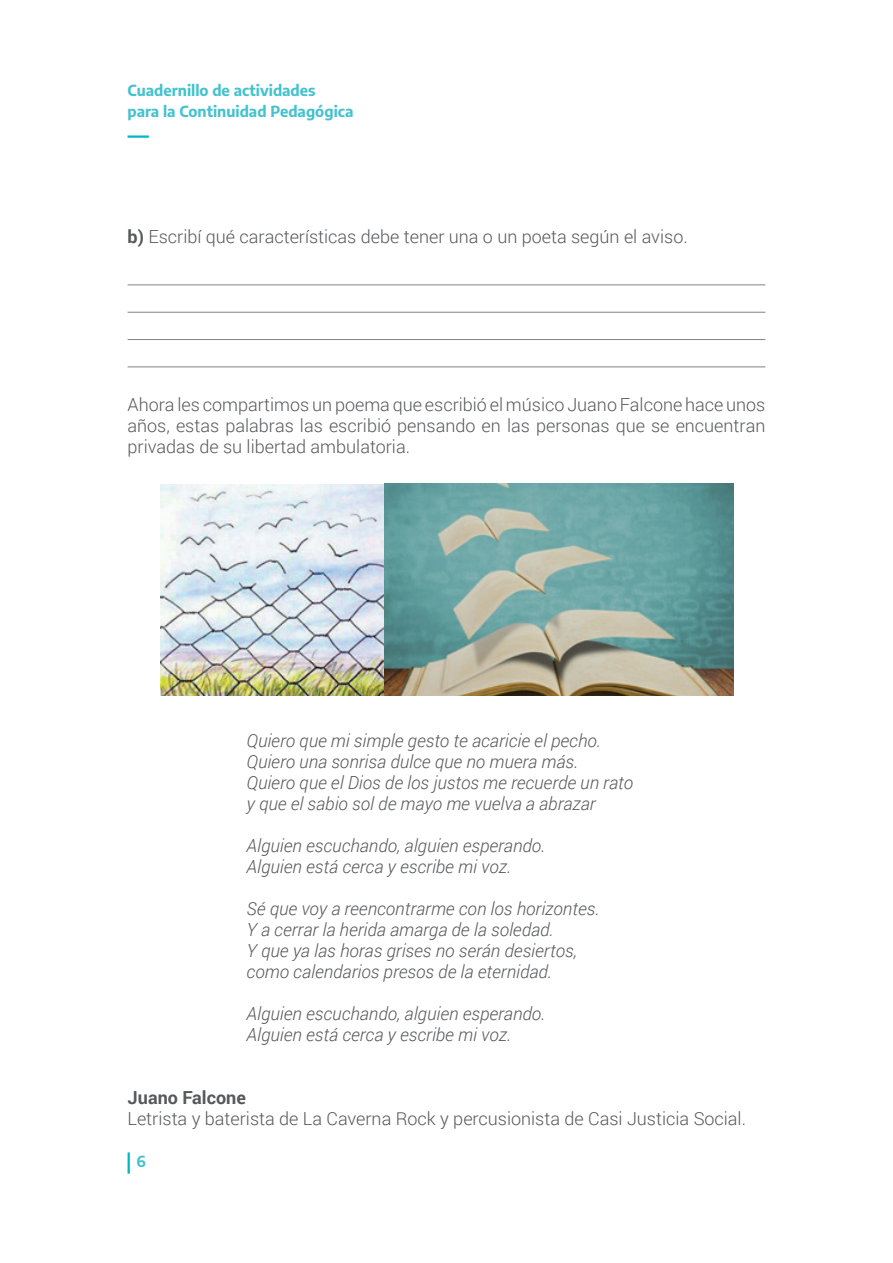
<style>
.page{position:relative;width:893px;height:1263px;background:#fff}
.page>*{position:absolute;margin:0;border:0;box-sizing:border-box;transform-origin:0 0}
.t1{font:italic 300 18px/21px "Roboto";color:#57585a}
.t2{font:300 18px/21px "Roboto";color:#57585a;text-align:justify}
.t3{font:700 18px "Roboto";color:#57585a}
.t4{font:700 15px/21px "Encode Sans";color:#44c2ce}
.s1{font-weight:700}
</style>
<div class="page">
<hr style="left:128px;top:135px;width:21px;height:3px;background:#00b7c5">
<hr style="left:128px;top:1152px;width:2px;height:22px;background:#00b7c5">
<hr style="left:128px;top:367px;width:637px;height:1px;background:#808285">
<hr style="left:128px;top:339px;width:637px;height:1px;background:#808285">
<hr style="left:128px;top:312px;width:637px;height:1px;background:#808285">
<hr style="left:128px;top:285px;width:637px;height:1px;background:#808285">
<img style="left:161px;top:484px;width:572px;height:212px">
<p class="t4" style="left:128px;top:79px;width:227px">Cuadernillo de actividades<br>para la Continuidad Pedagógica</p>
<p class="t2" style="left:128px;top:226px;width:562px"><span class="s1">b)</span> Escribí qué características debe tener una o un poeta según el aviso.</p>
<p class="t2" style="left:128px;top:394px;width:639px">Ahora les compartimos un poema que escribió el músico Juano Falcone hace unos años, estas palabras las escribió pensando en las personas que se encuentran privadas de su libertad ambulatoria.</p>
<p class="t1" style="left:247px;top:730px;width:388px">Quiero que mi simple gesto te acaricie el pecho.<br>Quiero una sonrisa dulce que no muera más.<br>Quiero que el Dios de los justos me recuerde un rato y que el sabio sol de mayo me vuelva a abrazar</p>
<p class="t1" style="left:247px;top:835px;width:300px">Alguien escuchando, alguien esperando.<br>Alguien está cerca y escribe mi voz.</p>
<p class="t1" style="left:247px;top:898px;width:354px">Sé que voy a reencontrarme con los horizontes.<br>Y a cerrar la herida amarga de la soledad.<br>Y que ya las horas grises no serán desiertos, como calendarios presos de la eternidad.</p>
<p class="t1" style="left:247px;top:1003px;width:300px">Alguien escuchando, alguien esperando.<br>Alguien está cerca y escribe mi voz.</p>
<p class="t3" style="left:128px;top:1085px;width:120px">Juano Falcone</p>
<p class="t2" style="left:128px;top:1108px;width:620px">Letrista y baterista de La Caverna Rock y percusionista de Casi Justicia Social.</p>
<p class="t4" style="left:136px;top:1150px;width:11px">6</p>
</div>
